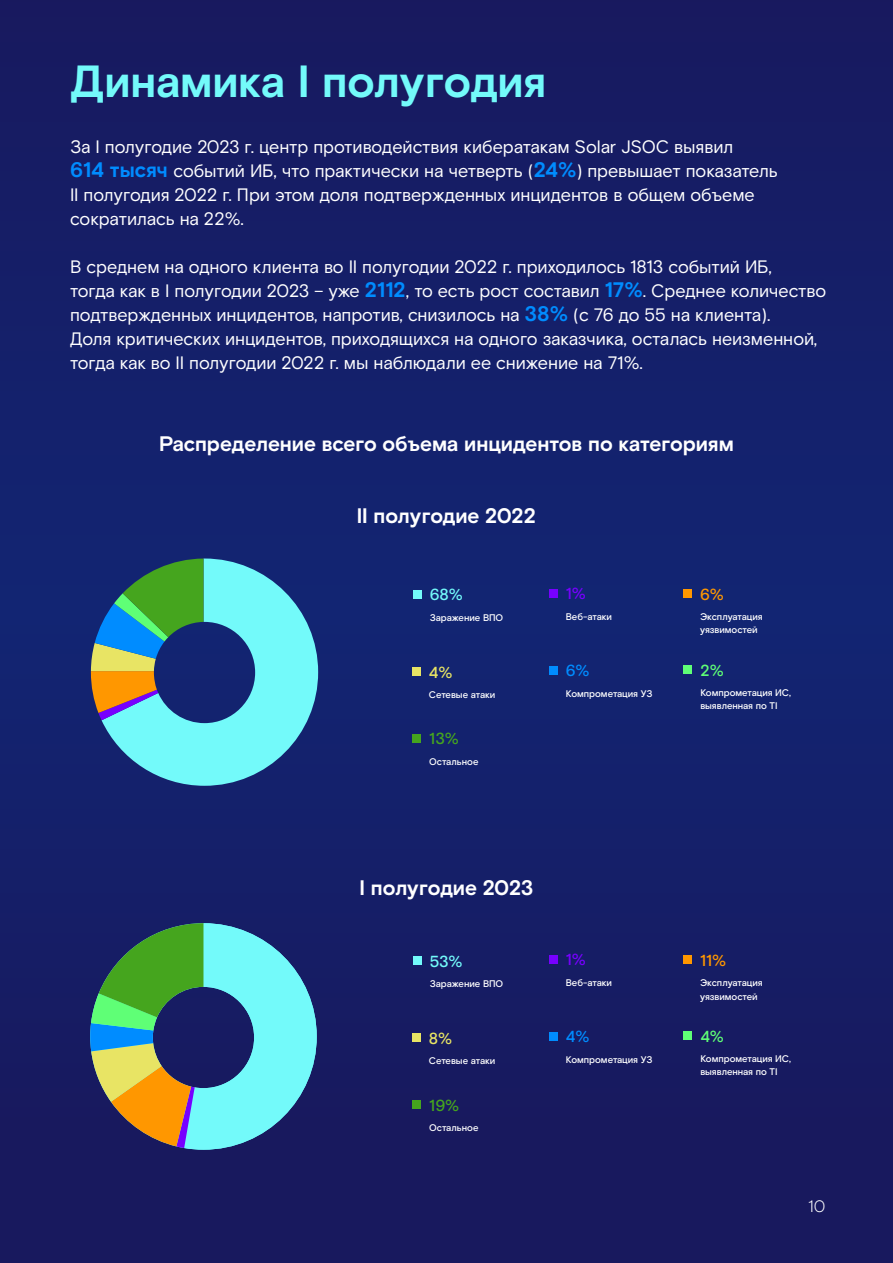
<style>
.page{position:relative;width:893px;height:1263px;background:#151e67}
.page>*{position:absolute;margin:0;border:0;box-sizing:border-box;transform-origin:0 0}
.t1{font:700 45px "Rostelecom Basis";letter-spacing:-.005em;color:#73fafa}
.t2{font:700 21px "Rostelecom Basis";color:#fff}
.t3{font:18px/24px "Rostelecom Basis";letter-spacing:-.005em;color:#fff}
.t4{font:300 16.5px "Rostelecom Basis";color:#fff}
.t5{font:500 16.05px "Rostelecom Basis";color:#73fafa}
.t6{font:500 16.05px "Rostelecom Basis";color:#45a51e}
.t7{font:500 16.05px "Rostelecom Basis";color:#ff9700}
.t8{font:500 16.05px "Rostelecom Basis";color:#008cff}
.t9{font:500 16.05px "Rostelecom Basis";color:#70f}
.t10{font:500 16.05px "Rostelecom Basis";color:#5fff76}
.t11{font:500 16.05px "Rostelecom Basis";color:#e8e464}
.t12{font:500 9.6px/13.2px "Rostelecom Basis";letter-spacing:-.005em;color:#fff}
.s1{font-weight:700;font-size:21px;color:#008cff}
</style>
<div class="page">
<div style="left:413px;top:590px;width:8px;height:9px;background:#73fafa"></div>
<div style="left:549px;top:666px;width:9px;height:9px;background:#008cff"></div>
<div style="left:549px;top:589px;width:9px;height:8px;background:#70f"></div>
<div style="left:683px;top:589px;width:9px;height:9px;background:#ff9700"></div>
<div style="left:683px;top:665px;width:9px;height:9px;background:#5fff76"></div>
<div style="left:412px;top:734px;width:9px;height:9px;background:#45a51e"></div>
<div style="left:412px;top:667px;width:9px;height:9px;background:#e8e464"></div>
<div style="left:413px;top:956px;width:8px;height:9px;background:#73fafa"></div>
<div style="left:549px;top:1032px;width:9px;height:9px;background:#008cff"></div>
<div style="left:549px;top:955px;width:9px;height:9px;background:#70f"></div>
<div style="left:683px;top:955px;width:9px;height:9px;background:#ff9700"></div>
<div style="left:683px;top:1031px;width:9px;height:9px;background:#5fff76"></div>
<div style="left:412px;top:1100px;width:9px;height:9px;background:#45a51e"></div>
<div style="left:412px;top:1033px;width:9px;height:9px;background:#e8e464"></div>
<svg style="left:90px;top:923px;width:227px;height:227px"></svg>
<svg style="left:102px;top:558px;width:216px;height:228px;fill:#73fafa"></svg>
<svg style="left:91px;top:558px;width:112px;height:162px"></svg>
<h1 class="t1" style="left:71px;top:55px;width:477px">Динамика I полугодия</h1>
<p class="t3" style="left:70px;top:135px;width:709px">За I полугодие 2023 г. центр противодействия кибератакам Solar JSOC выявил<br><span class="s1">614 тысяч</span> событий ИБ, что практически на четверть (<span class="s1">24%</span>) превышает показатель II полугодия 2022 г. При этом доля подтвержденных инцидентов в общем объеме сократилась на 22%.</p>
<p class="t3" style="left:70px;top:255px;width:758px">В среднем на одного клиента во II полугодии 2022 г. приходилось 1813 событий ИБ,<br>тогда как в I полугодии 2023 – уже <span class="s1">2112</span>, то есть рост составил <span class="s1">17%</span>. Среднее количество подтвержденных инцидентов, напротив, снизилось на <span class="s1">38%</span> (с 76 до 55 на клиента).<br>Доля критических инцидентов, приходящихся на одного заказчика, осталась неизменной, тогда как во II полугодии 2022 г. мы наблюдали ее снижение на 71%.</p>
<p class="t2" style="left:159px;top:432px;width:576px">Распределение всего объема инцидентов по категориям</p>
<p class="t2" style="left:357px;top:503px;width:181px">II полугодие 2022</p>
<p class="t5" style="left:430px;top:585px;width:35px">68%</p>
<p class="t12" style="left:430px;top:611px;width:75px">Заражение ВПО</p>
<p class="t11" style="left:429px;top:663px;width:25px">4%</p>
<p class="t12" style="left:429px;top:688px;width:68px">Сетевые атаки</p>
<p class="t6" style="left:429px;top:729px;width:31px">13%</p>
<p class="t12" style="left:429px;top:755px;width:51px">Остальное</p>
<p class="t9" style="left:566px;top:584px;width:22px">1%</p>
<p class="t12" style="left:566px;top:610px;width:48px">Веб-атаки</p>
<p class="t8" style="left:566px;top:661px;width:25px">6%</p>
<p class="t12" style="left:566px;top:687px;width:88px">Компрометация УЗ</p>
<p class="t2" style="left:360px;top:876px;width:175px">I полугодие 2023</p>
<p class="t5" style="left:430px;top:951px;width:34px">53%</p>
<p class="t12" style="left:430px;top:977px;width:75px">Заражение ВПО</p>
<p class="t11" style="left:429px;top:1029px;width:25px">8%</p>
<p class="t12" style="left:429px;top:1055px;width:68px">Сетевые атаки</p>
<p class="t6" style="left:429px;top:1095px;width:32px">19%</p>
<p class="t12" style="left:429px;top:1121px;width:51px">Остальное</p>
<p class="t9" style="left:566px;top:950px;width:22px">1%</p>
<p class="t12" style="left:566px;top:976px;width:48px">Веб-атаки</p>
<p class="t8" style="left:566px;top:1027px;width:25px">4%</p>
<p class="t12" style="left:566px;top:1053px;width:88px">Компрометация УЗ</p>
<p class="t7" style="left:700px;top:585px;width:25px">6%</p>
<p class="t12" style="left:700px;top:611px;width:64px">Эксплуатация уязвимостей</p>
<p class="t10" style="left:700px;top:660px;width:25px">2%</p>
<p class="t12" style="left:700px;top:686px;width:92px">Компрометация ИС, выявленная по TI</p>
<p class="t7" style="left:700px;top:951px;width:28px">11%</p>
<p class="t12" style="left:700px;top:977px;width:64px">Эксплуатация уязвимостей</p>
<p class="t10" style="left:700px;top:1027px;width:25px">4%</p>
<p class="t12" style="left:700px;top:1052px;width:92px">Компрометация ИС, выявленная по TI</p>
<p class="t4" style="left:808px;top:1196px;width:19px">10</p>
</div>
